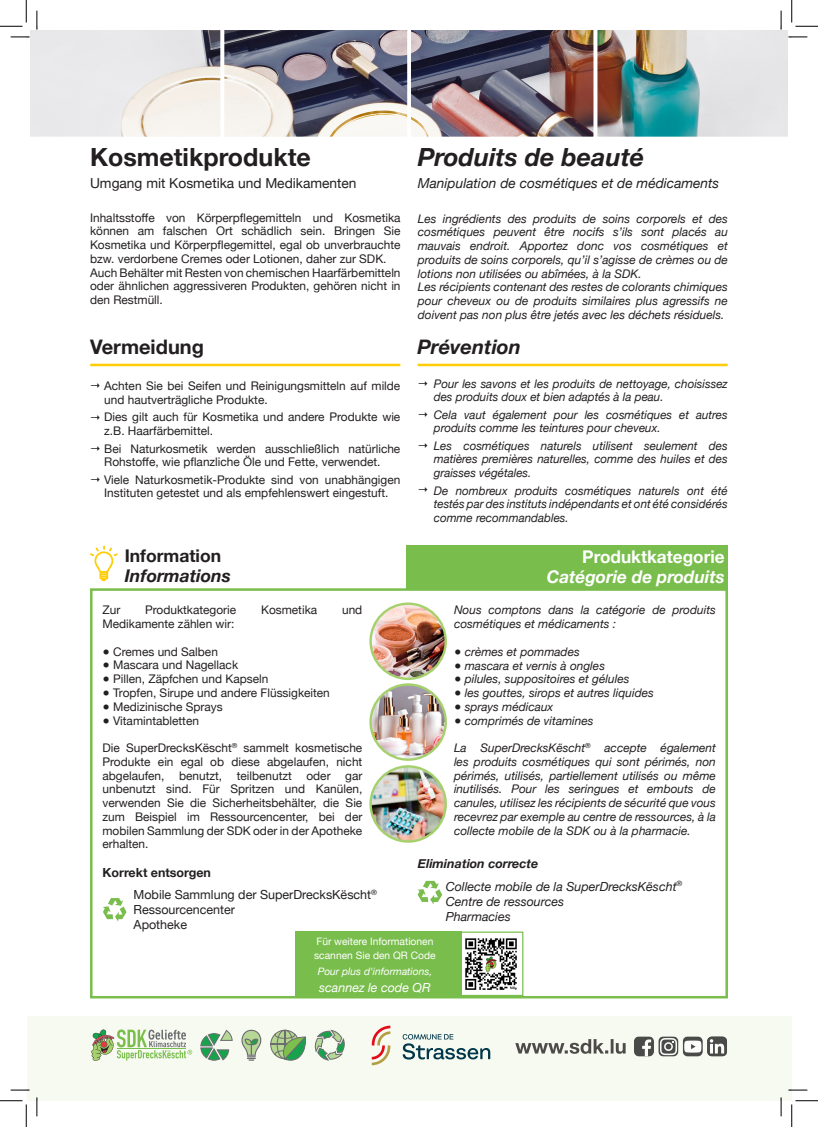
<style>
.page{position:relative;width:818px;height:1127px;background:#fff}
.page>*{position:absolute;margin:0;border:0;box-sizing:border-box;transform-origin:0 0}
.t1{font:700 25px "Helvetica Neue";color:#231f20}
.t2{font:italic 700 25px "Helvetica Neue";color:#231f20}
.t3{font:700 20px "Helvetica Neue";color:#231f20}
.t4{font:italic 700 20px "Helvetica Neue";color:#231f20}
.t5{font:italic 700 17.5px "Helvetica Neue";color:#fff}
.t6{font:700 17.5px "Helvetica Neue";color:#fff}
.t7{font:italic 700 17.5px "Helvetica Neue";color:#231f20}
.t8{font:700 17.5px "Helvetica Neue";color:#231f20}
.t9{font:italic 13.75px "Helvetica Neue";color:#231f20}
.t10{font:13.75px "Helvetica Neue";color:#231f20}
.t11{font:italic 12.5px/22.1px "Helvetica Neue";color:#231f20}
.t12{font:12.5px/22.1px "Helvetica Neue";color:#231f20}
.t13{font:italic 12.5px "Helvetica Neue";color:#fff}
.t14{font:italic 11.88px/13.8px "Helvetica Neue";color:#231f20}
.t15{font:11.88px/13.8px "Helvetica Neue";color:#231f20}
.t16{font:10.25px/13.6px "Helvetica Neue";color:#fff}
.t17{font:italic 10.25px "Helvetica Neue";color:#fff}
.s1{font-style:normal}
.s2{font-weight:700}
</style>
<div class="page">
<img style="left:371px;top:603px;width:75px;height:75px;border-radius:38px">
<div style="left:369px;top:602px;width:78px;height:78px;border:2px solid #a5d16d;border-radius:50%"></div>
<div style="left:27px;top:1016px;width:765px;height:84px;background:#f6faf0"></div>
<img style="left:31px;top:31px;width:756px;height:104px">
<div style="left:26px;top:26px;width:198px;height:114px;border:4px solid #fff"></div>
<div style="left:407px;top:26px;width:190px;height:114px;border:4px solid #fff"></div>
<div style="left:221px;top:26px;width:190px;height:114px;border:4px solid #fff"></div>
<div style="left:594px;top:26px;width:198px;height:114px;border:4px solid #fff"></div>
<hr style="left:90px;top:363px;width:310px;height:3px;background:#fecd08">
<hr style="left:418px;top:363px;width:310px;height:3px;background:#fecd08">
<svg style="left:91px;top:1029px;width:101px;height:31px"></svg>
<svg style="left:270px;top:1029px;width:36px;height:32px"></svg>
<svg style="left:314px;top:1029px;width:31px;height:31px"></svg>
<svg style="left:241px;top:1029px;width:20px;height:31px"></svg>
<svg style="left:200px;top:1030px;width:33px;height:30px"></svg>
<svg style="left:634px;top:1036px;width:93px;height:20px"></svg>
<svg style="left:515px;top:1039px;width:111px;height:14px"></svg>
<div style="left:407px;top:544px;width:321px;height:45px;background:#79bd4c"></div>
<div style="left:90px;top:588px;width:638px;height:410px;border:2px solid #79bd4c"></div>
<svg style="left:90px;top:545px;width:28px;height:36px"></svg>
<svg style="left:103px;top:898px;width:23px;height:23px"></svg>
<svg style="left:417px;top:880px;width:25px;height:24px"></svg>
<img style="left:371px;top:684px;width:75px;height:75px;border-radius:38px">
<div style="left:369px;top:683px;width:78px;height:77px;border:2px solid #a5d16d;border-radius:50%"></div>
<img style="left:371px;top:766px;width:75px;height:75px;border-radius:38px">
<div style="left:369px;top:765px;width:78px;height:77px;border:2px solid #a5d16d;border-radius:50%"></div>
<img style="left:465px;top:938px;width:52px;height:52px">
<div style="left:459px;top:931px;width:64px;height:64px;border:1px solid #79bd4c"></div>
<div style="left:295px;top:931px;width:167px;height:64px;background:#79bd4c"></div>
<svg style="left:372px;top:1025px;width:18px;height:39px"></svg>
<svg style="left:403px;top:1034px;width:87px;height:25px"></svg>
<svg style="left:11px;top:36px;width:18px;height:2px"></svg>
<svg style="left:788px;top:36px;width:19px;height:2px"></svg>
<svg style="left:11px;top:1089px;width:18px;height:1px"></svg>
<svg style="left:788px;top:1089px;width:19px;height:1px"></svg>
<svg style="left:36px;top:11px;width:2px;height:18px"></svg>
<svg style="left:36px;top:1097px;width:2px;height:18px"></svg>
<svg style="left:780px;top:11px;width:2px;height:18px"></svg>
<svg style="left:780px;top:1097px;width:2px;height:18px"></svg>
<svg style="left:0;top:0;width:27px;height:27px"></svg>
<svg style="left:0;top:1100px;width:27px;height:26px"></svg>
<svg style="left:791px;top:0;width:27px;height:27px"></svg>
<svg style="left:791px;top:1100px;width:27px;height:26px"></svg>
<h1 class="t1" style="left:90px;top:137px;width:222px">Kosmetikprodukte</h1>
<p class="t10" style="left:90px;top:173px;width:268px">Umgang mit Kosmetika und Medikamenten</p>
<p class="t15" style="left:90px;top:211px;width:312px">Inhaltsstoffe von Körperpflegemitteln und Kosmetika können am falschen Ort schädlich sein. Bringen Sie Kosmetika und Körperpflegemittel, egal ob unverbrauchte bzw. verdorbene Cremes oder Lotionen, daher zur SDK.<br>Auch Behälter mit Resten von chemischen Haarfärbemitteln oder ähnlichen aggressiveren Produkten, gehören nicht in den Restmüll.</p>
<h1 class="t2" style="left:418px;top:137px;width:228px">Produits de beauté</h1>
<p class="t9" style="left:418px;top:173px;width:303px">Manipulation de cosmétiques et de médicaments</p>
<p class="t14" style="left:418px;top:212px;width:312px">Les ingrédients des produits de soins corporels et des cosmétiques peuvent être nocifs s’ils sont placés au mauvais endroit. Apportez donc vos cosmétiques et produits de soins corporels, qu’il s’agisse de crèmes ou de lotions non utilisées ou abîmées, à la SDK.<br>Les récipients contenant des restes de colorants chimiques pour cheveux ou de produits similaires plus agressifs ne doivent pas non plus être jetés avec les déchets résiduels.</p>
<h2 class="t3" style="left:90px;top:331px;width:115px">Vermeidung</h2>
<h2 class="t4" style="left:418px;top:331px;width:105px">Prévention</h2>
<p class="t15" style="left:104px;top:380px;width:298px">Achten Sie bei Seifen und Reinigungsmitteln auf milde und hautverträgliche Produkte.</p>
<p class="t15" style="left:104px;top:411px;width:298px">Dies gilt auch für Kosmetika und andere Produkte wie z.B. Haarfärbemittel.</p>
<p class="t15" style="left:104px;top:442px;width:298px">Bei Naturkosmetik werden ausschließlich natürliche<br>Rohstoffe, wie pflanzliche Öle und Fette, verwendet.</p>
<p class="t15" style="left:104px;top:473px;width:298px">Viele Naturkosmetik-Produkte sind von unabhängigen<br>Instituten getestet und als empfehlenswert eingestuft.</p>
<h3 class="t8" style="left:125px;top:542px;width:98px">Information</h3>
<h3 class="t7" style="left:125px;top:562px;width:108px">Informations</h3>
<p class="t14" style="left:434px;top:377px;width:295px">Pour les savons et les produits de nettoyage, choisissez des produits doux et bien adaptés à la peau.</p>
<p class="t14" style="left:434px;top:408px;width:295px">Cela vaut également pour les cosmétiques et autres produits comme les teintures pour cheveux.</p>
<p class="t14" style="left:434px;top:439px;width:295px;text-align:justify">Les cosmétiques naturels utilisent seulement des matières premières naturelles, comme des huiles et des graisses végétales.</p>
<p class="t14" style="left:434px;top:484px;width:295px;text-align:justify">De nombreux produits cosmétiques naturels ont été testés par des instituts indépendants et ont été considérés comme recommandables.</p>
<h3 class="t6" style="left:582px;top:543px;width:144px">Produktkategorie</h3>
<h3 class="t5" style="left:547px;top:563px;width:179px">Catégorie de produits</h3>
<p class="t14" style="left:454px;top:604px;width:263px">Nous comptons dans la catégorie de produits cosmétiques et médicaments :</p>
<p class="t14" style="left:454px;top:645px;width:127px"><span class="s1">●</span> crèmes et pommades</p>
<p class="t14" style="left:454px;top:659px;width:153px"><span class="s1">●</span> mascara et vernis à ongles</p>
<p class="t14" style="left:454px;top:672px;width:177px"><span class="s1">●</span> pilules, suppositoires et gélules</p>
<p class="t14" style="left:454px;top:686px;width:201px"><span class="s1">●</span> les gouttes, sirops et autres liquides</p>
<p class="t14" style="left:454px;top:700px;width:101px"><span class="s1">●</span> sprays médicaux</p>
<p class="t14" style="left:454px;top:714px;width:141px"><span class="s1">●</span> comprimés de vitamines</p>
<p class="t14" style="left:454px;top:741px;width:263px;text-align:justify">La SuperDrecksKëscht<sup>®</sup> accepte également les produits cosmétiques qui sont périmés, non périmés, utilisés, partiellement utilisés ou même inutilisés. Pour les seringues et embouts de canules, utilisez les récipients de sécurité que vous recevrez par exemple au centre de ressources, à la collecte mobile de la SDK ou à la pharmacie.</p>
<p class="t11" style="left:446px;top:853px;width:238px;text-indent:-28px"><span class="s2">Elimination correcte<br></span>Collecte mobile de la SuperDrecksKëscht<sup>®</sup></p>
<p class="t11" style="left:446px;top:894px;width:120px;line-height:15px">Centre de ressources<br>Pharmacies</p>
<p class="t16" style="left:314px;top:935px;width:123px">Für weitere Informationen scannen Sie den QR Code</p>
<p class="t17" style="left:318px;top:963px;width:116px">Pour plus d'informations,</p>
<p class="t13" style="left:319px;top:978px;width:113px">scannez le code QR</p>
<p class="t15" style="left:102px;top:604px;width:19px">Zur</p>
<p class="t15" style="left:145px;top:604px;width:93px">Produktkategorie</p>
<p class="t15" style="left:261px;top:604px;width:58px">Kosmetika</p>
<p class="t15" style="left:342px;top:604px;width:22px">und</p>
<p class="t15" style="left:102px;top:617px;width:133px">Medikamente zählen wir:</p>
<p class="t15" style="left:102px;top:645px;width:117px">● Cremes und Salben</p>
<p class="t15" style="left:102px;top:659px;width:137px">● Mascara und Nagellack</p>
<p class="t15" style="left:102px;top:672px;width:167px">● Pillen, Zäpfchen und Kapseln</p>
<p class="t15" style="left:102px;top:686px;width:229px">● Tropfen, Sirupe und andere Flüssigkeiten</p>
<p class="t15" style="left:102px;top:700px;width:122px">● Medizinische Sprays</p>
<p class="t15" style="left:102px;top:714px;width:98px">● Vitamintabletten</p>
<p class="t15" style="left:102px;top:741px;width:261px;text-align:justify">Die SuperDrecksKëscht<sup>®</sup> sammelt kosmetische Produkte ein egal ob diese abgelaufen, nicht abgelaufen, benutzt, teilbenutzt oder gar unbenutzt sind. Für Spritzen und Kanülen, verwenden Sie die Sicherheitsbehälter, die Sie zum Beispiel im Ressourcencenter, bei der mobilen Sammlung der SDK oder in der Apotheke erhalten.</p>
<p class="t12" style="left:134px;top:862px;width:245px;text-indent:-31px"><span class="s2">Korrekt entsorgen<br></span>Mobile Sammlung der SuperDrecksKëscht<sup>®</sup></p>
<p class="t12" style="left:134px;top:902px;width:103px;line-height:15px">Ressourcencenter<br>Apotheke</p>
</div>
